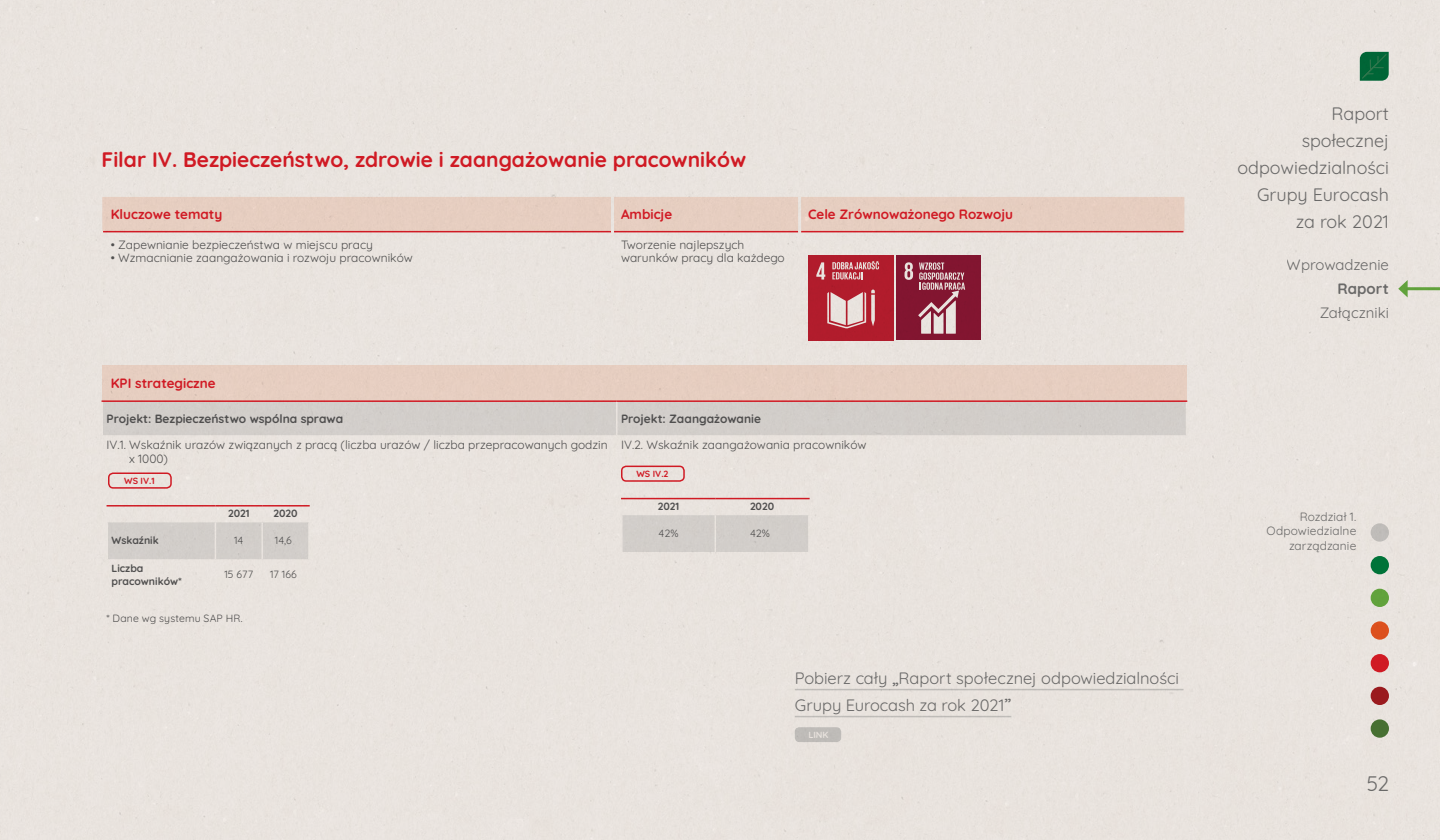
<style>
.page{position:relative;width:1440px;height:840px;background:#fff}
.page>*{position:absolute;margin:0;border:0;box-sizing:border-box;transform-origin:0 0}
.t1{font:700 21px "Quicksand";color:#e41e2a}
.t2{font:21px "Quicksand";color:#757779}
.t3{font:18px/27px "Quicksand";color:#757779;text-align:right}
.NOWY_akapit_11_SRODE{font:16.5px/27px "Quicksand";color:#757779}
.t4{font:15px "Quicksand";color:#757779}
.t5{font:700 15px "Quicksand";letter-spacing:.005em;color:#757779}
.t6{font:700 13.5px "Quicksand";color:#e41e2a}
.t7{font:12px/14.4px "Quicksand";color:#58595b}
.t8{font:700 12px "Quicksand";color:#58595b}
.NOWY_pagina_rozdzial{font:12px/14.4px "Quicksand";letter-spacing:.01em;color:#757779;text-align:right}
.t9{font:700 10.5px/13.5px "Quicksand";color:#58595b}
.t10{font:10.5px "Quicksand";color:#58595b}
._1_GRI{font:700 9px "Quicksand";letter-spacing:-.005em;color:#e41e2a}
.t11{font:700 9px "Quicksand";color:#fff}
.s1{font-weight:500;font-size:18px}
</style>
<div class="page">
<img style="left:0;top:0;width:1440px;height:840px">
<svg style="left:1371px;top:719px;width:18px;height:19px"></svg>
<div style="left:1371px;top:687px;width:18px;height:18px;background:#9a1a1e;border-radius:50%"></div>
<div style="left:1371px;top:654px;width:18px;height:18px;background:#d01a24;border-radius:50%"></div>
<svg style="left:1371px;top:621px;width:18px;height:19px"></svg>
<div style="left:1371px;top:589px;width:18px;height:18px;background:#62a23c;border-radius:50%"></div>
<div style="left:1371px;top:556px;width:18px;height:18px;background:#007339;border-radius:50%"></div>
<div style="left:1371px;top:523px;width:18px;height:19px;background:#bfbcb9;border-radius:50%"></div>
<p class="t1" style="left:102px;top:144px;width:646px">Filar IV. Bezpieczeństwo, zdrowie i zaangażowanie pracowników</p>
<p class="t6" style="left:111px;top:204px;width:113px">Kluczowe tematy</p>
<p class="t6" style="left:621px;top:204px;width:53px">Ambicje</p>
<p class="t6" style="left:808px;top:204px;width:207px">Cele Zrównoważonego Rozwoju</p>
<p class="t7" style="left:111px;top:236px;width:264px">• Zapewnianie bezpieczeństwa w miejscu pracy</p>
<p class="t7" style="left:111px;top:249px;width:304px">• Wzmacnianie zaangażowania i rozwoju pracowników</p>
<p class="t7" style="left:621px;top:236px;width:165px;line-height:13.5px">Tworzenie najlepszych warunków pracy dla każdego</p>
<p class="t6" style="left:111px;top:373px;width:106px">KPI strategiczne</p>
<p class="t8" style="left:107px;top:409px;width:238px">Projekt: Bezpieczeństwo wspólna sprawa</p>
<p class="t8" style="left:621px;top:409px;width:142px">Projekt: Zaangażowanie</p>
<p class="t7" style="left:129px;top:436px;width:480px;text-indent:-23px">IV.1. Wskaźnik urazów związanych z pracą (liczba urazów / liczba przepracowanych godzin x 1000)</p>
<p class="t7" style="left:621px;top:436px;width:247px">IV.2. Wskaźnik zaangażowania pracowników</p>
<p class="_1_GRI" style="left:124px;top:474px;width:32px">WS IV.1</p>
<p class="t9" style="left:228px;top:506px;width:23px">2021</p>
<p class="t9" style="left:274px;top:506px;width:26px">2020</p>
<p class="t9" style="left:112px;top:533px;width:49px">Wskaźnik</p>
<p class="t10" style="left:234px;top:533px;width:11px">14</p>
<p class="t10" style="left:275px;top:533px;width:19px">14,6</p>
<p class="t9" style="left:112px;top:560px;width:72px">Liczba pracowników*</p>
<p class="t10" style="left:224px;top:566px;width:30px">15 677</p>
<p class="t10" style="left:270px;top:566px;width:28px">17 166</p>
<p class="t10" style="left:107px;top:610px;width:138px">* Dane wg systemu SAP HR.</p>
<p class="_1_GRI" style="left:637px;top:467px;width:33px">WS IV.2</p>
<p class="t9" style="left:658px;top:499px;width:23px">2021</p>
<p class="t9" style="left:750px;top:499px;width:26px">2020</p>
<p class="t10" style="left:659px;top:525px;width:21px">42%</p>
<p class="t10" style="left:750px;top:525px;width:21px">42%</p>
<p class="NOWY_akapit_11_SRODE" style="left:795px;top:663px;width:386px">Pobierz cały <span class="s1">„</span>Raport społecznej odpowiedzialności<br>Grupy Eurocash za rok 2021<span class="s1">”</span></p>
<p class="t11" style="left:808px;top:728px;width:22px">LINK</p>
<h2 class="t3" style="left:1238px;top:98px;width:153px">Raport<br>społecznej odpowiedzialności<br>Grupy Eurocash za rok 2021</h2>
<p class="t4" style="left:1287px;top:253px;width:104px">Wprowadzenie</p>
<p class="t5" style="left:1337px;top:277px;width:53px">Raport</p>
<p class="t4" style="left:1320px;top:301px;width:71px">Załączniki</p>
<p class="NOWY_pagina_rozdzial" style="left:1300px;top:508px;width:58px">Rozdział 1.</p>
<p class="NOWY_pagina_rozdzial" style="left:1267px;top:523px;width:91px">Odpowiedzialne zarządzanie</p>
<h1 class="t2" style="left:1367px;top:767px;width:24px">52</h1>
</div>
